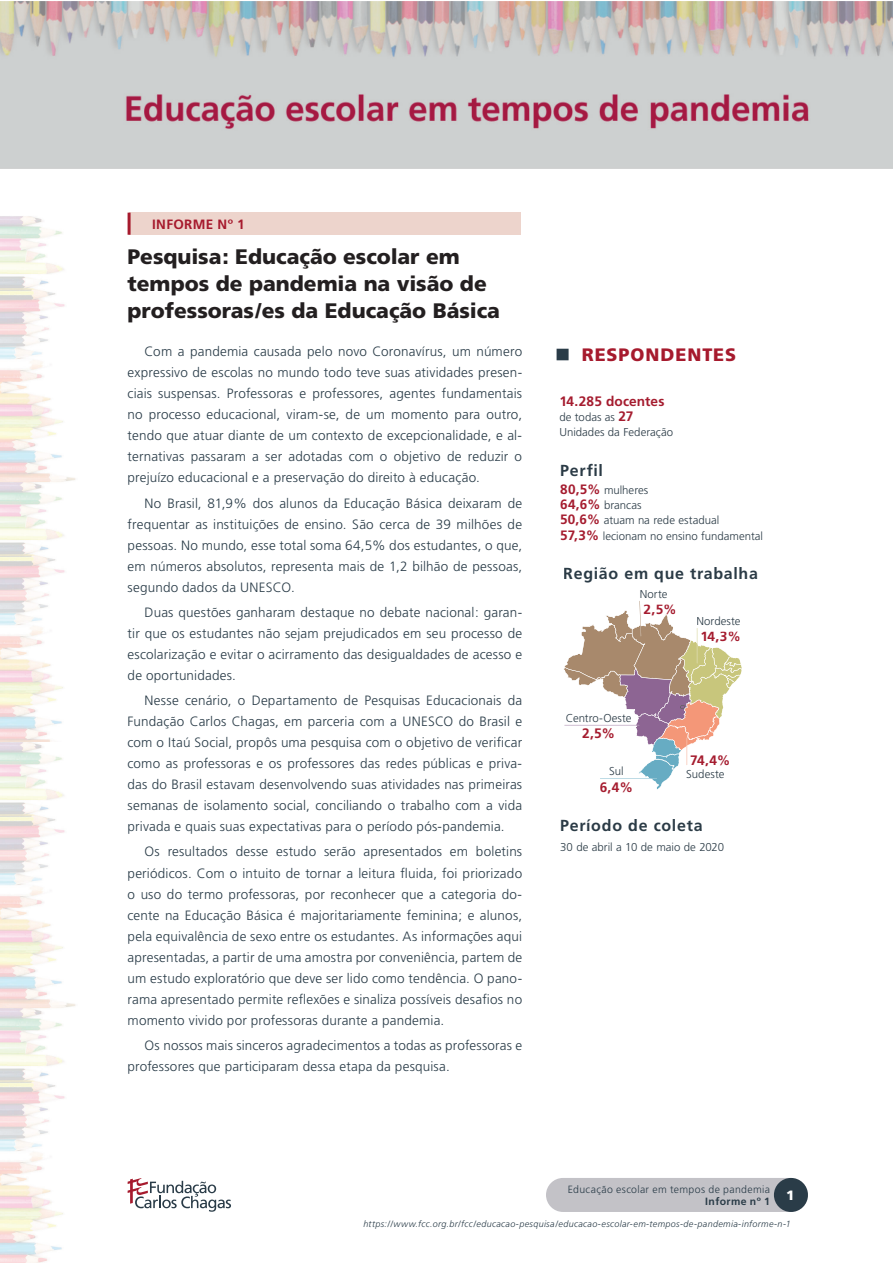
<style>
.page{position:relative;width:893px;height:1263px;background:#fff}
.page>*{position:absolute;margin:0;border:0;box-sizing:border-box;transform-origin:0 0}
.t1{font:900 21px/27px "Frutiger";color:#231f20}
.t2{font:900 18px "Frutiger";letter-spacing:.055em;color:#a61a2d}
.t3{font:700 16.05px "Frutiger";letter-spacing:.045em;color:#2b3b46}
.t4{font:700 13.65px "Frutiger";letter-spacing:.005em;color:#a51c2f}
.t5{font:300 13.5px/21px "Frutiger";letter-spacing:.015em;color:#2a3c48;text-align:justify}
.t6{font:700 13.5px "Frutiger";letter-spacing:.025em;color:#a61a2d}
.t7{font:300 11.4px/15.3px "Frutiger";color:#2b3b46}
.t8{font:300 10.5px/12.6px "Frutiger";letter-spacing:.03em;color:#2a3c48}
.t9{font:italic 300 9px "Frutiger";letter-spacing:.035em;color:#2a3c48}
.s1{font-weight:700;font-size:13.5px;color:#a51c2f}
.s2{font-weight:700;font-size:13.65px;color:#a51c2f}
.s3{font-weight:700}
</style>
<div class="page">
<img style="left:0;top:741px;width:128px;height:522px">
<img style="left:0;top:212px;width:128px;height:529px">
<div style="left:546px;top:1178px;width:262px;height:34px;background:#c3c2c7;border-radius:17px"></div>
<div style="left:774px;top:1178px;width:34px;height:34px;background:#2a3c48;border-radius:50%"></div>
<svg style="left:128px;top:1178px;width:103px;height:34px"></svg>
<img style="left:0;top:1px;width:893px;height:168px">
<div style="left:129px;top:213px;width:391px;height:22px;background:#edd4cc"></div>
<hr style="left:128px;top:213px;width:3px;height:22px;background:#a61a2d">
<div style="left:557px;top:349px;width:12px;height:11px;background:#2a3c48"></div>
<svg style="left:564px;top:601px;width:178px;height:189px"></svg>
<p class="t6" style="left:152px;top:216px;width:94px">INFORME Nº 1</p>
<h1 class="t1" style="left:128px;top:243px;width:374px">Pesquisa: Educação escolar em tempos de pandemia na visão de professoras/es da Educação Básica</h1>
<p class="t5" style="left:128px;top:341px;width:396px;text-indent:17px">Com a pandemia causada pelo novo Coronavírus, um número expressivo de escolas no mundo todo teve suas atividades presen&shy;ciais suspensas. Professoras e professores, agentes fundamentais no processo educacional, viram-se, de um momento para outro, tendo que atuar diante de um contexto de excepcionalidade, e al&shy;ternativas passaram a ser adotadas com o objetivo de reduzir o prejuízo educacional e a preservação do direito à educação.</p>
<p class="t5" style="left:128px;top:493px;width:396px;text-indent:17px">No Brasil, 81,9% dos alunos da Educação Básica deixaram de frequentar as instituições de ensino. São cerca de 39 milhões de pessoas. No mundo, esse total soma 64,5% dos estudantes, o que, em números absolutos, representa mais de 1,2 bilhão de pessoas, segundo dados da UNESCO.</p>
<p class="t5" style="left:128px;top:602px;width:396px;text-indent:17px">Duas questões ganharam destaque no debate nacional: garan&shy;tir que os estudantes não sejam prejudicados em seu processo de escolarização e evitar o acirramento das desigualdades de acesso e de oportunidades.</p>
<p class="t5" style="left:128px;top:690px;width:396px;text-indent:17px">Nesse cenário, o Departamento de Pesquisas Educacionais da Fundação Carlos Chagas, em parceria com a UNESCO do Brasil e com o Itaú Social, propôs uma pesquisa com o objetivo de verificar como as professoras e os professores das redes públicas e priva&shy;das do Brasil estavam desenvolvendo suas atividades nas primeiras semanas de isolamento social, conciliando o trabalho com a vida privada e quais suas expectativas para o período pós-pandemia.</p>
<p class="t5" style="left:128px;top:841px;width:396px;text-indent:17px">Os resultados desse estudo serão apresentados em boletins periódicos. Com o intuito de tornar a leitura fluida, foi priorizado o uso do termo professoras, por reconhecer que a categoria do&shy;cente na Educação Básica é majoritariamente feminina; e alunos, pela equivalência de sexo entre os estudantes. As informações aqui apresentadas, a partir de uma amostra por conveniência, partem de um estudo exploratório que deve ser lido como tendência. O pano&shy;rama apresentado permite reflexões e sinaliza possíveis desafios no momento vivido por professoras durante a pandemia.</p>
<p class="t5" style="left:128px;top:1035px;width:396px;text-indent:17px">Os nossos mais sinceros agradecimentos a todas as professoras e professores que participaram dessa etapa da pesquisa.</p>
<p class="t7" style="left:345px;top:711px;width:90px"><span class="s1">80,5%</span> mulheres</p>
<p class="t7" style="left:345px;top:741px;width:204px"><span class="s1">50,6%</span> atuam na rede estadual<br><span class="s1">57,3%</span> lecionam no ensino fundamental</p>
<h2 class="t2" style="left:582px;top:344px;width:156px">RESPONDENTES</h2>
<p class="t4" style="left:559px;top:393px;width:107px">14.285 docentes</p>
<p class="t7" style="left:559px;top:410px;width:115px">de todas as <span class="s2">27<br></span>Unidades da Federação</p>
<p class="t3" style="left:560px;top:461px;width:44px">Perfil</p>
<p class="t7" style="left:560px;top:482px;width:204px"><span class="s1">80,5%</span> mulheres<br><span class="s1">64,6%</span> brancas<br><span class="s1">50,6%</span> atuam na rede estadual<br><span class="s1">57,3%</span> lecionam no ensino fundamental</p>
<p class="t3" style="left:563px;top:564px;width:196px">Região em que trabalha</p>
<p class="t7" style="left:696px;top:613px;width:46px">Nordeste</p>
<p class="t4" style="left:700px;top:629px;width:42px">14,3%</p>
<p class="t7" style="left:640px;top:586px;width:29px">Norte</p>
<p class="t4" style="left:644px;top:601px;width:35px">2,5%</p>
<p class="t7" style="left:566px;top:710px;width:67px">Centro-Oeste</p>
<p class="t4" style="left:582px;top:726px;width:35px">2,5%</p>
<p class="t7" style="left:609px;top:764px;width:16px">Sul</p>
<p class="t4" style="left:600px;top:779px;width:35px">6,4%</p>
<p class="t4" style="left:690px;top:752px;width:42px">74,4%</p>
<p class="t7" style="left:686px;top:767px;width:40px">Sudeste</p>
<p class="t3" style="left:560px;top:816px;width:144px">Período de coleta</p>
<p class="t7" style="left:560px;top:840px;width:165px">30 de abril a 10 de maio de 2020</p>
<p class="t8" style="left:705px;top:1183px;width:91px;text-indent:-137px">Educação escolar em tempos de pandemia<br><span class="s3">Informe nº 1</span> <sup>1</sup></p>
<p class="t9" style="left:363px;top:1219px;width:429px">https://www.fcc.org.br/fcc/educacao-pesquisa/educacao-escolar-em-tempos-de-pandemia-informe-n-1</p>
</div>
